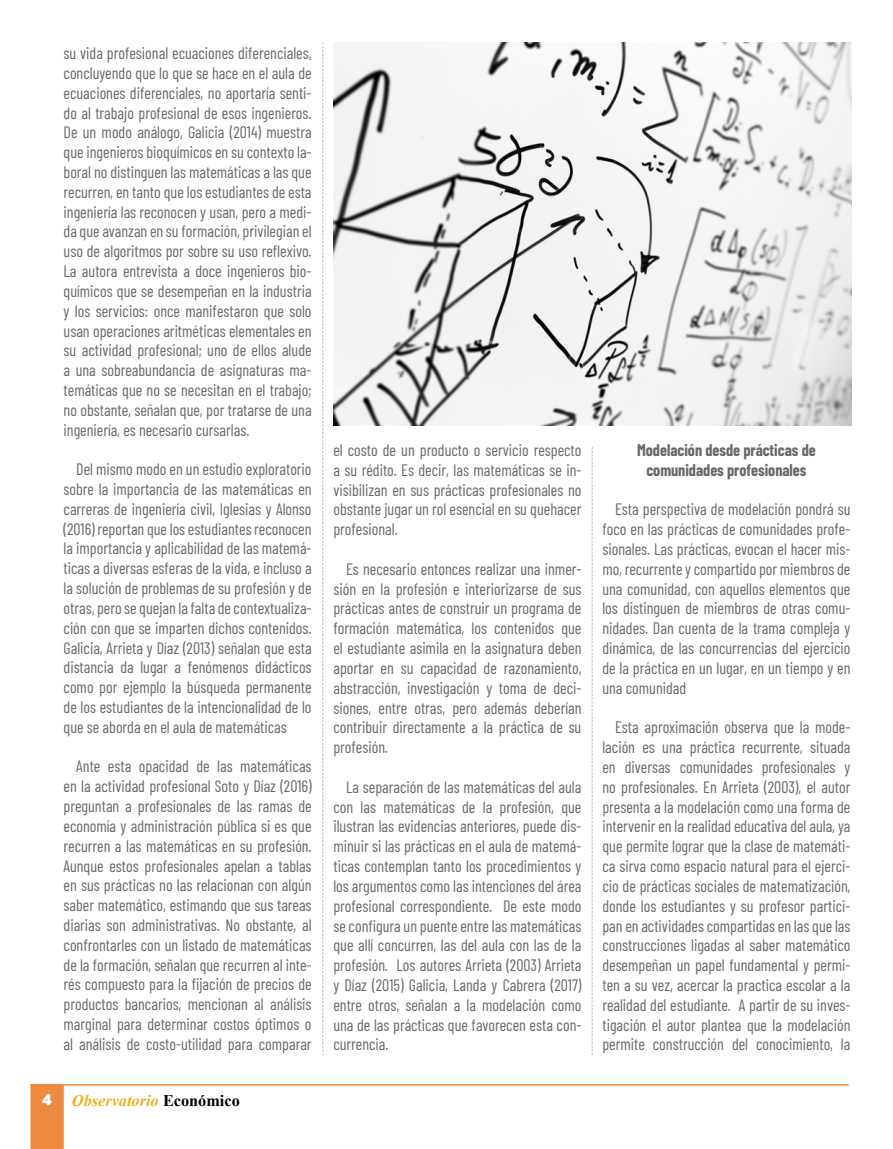
<style>
.page{position:relative;width:893px;height:1149px;background:#fff}
.page>*{position:absolute;margin:0;border:0;box-sizing:border-box;transform-origin:0 0}
.t1{font:16.5px/19.8px "Barlow Condensed";color:#686868;text-align:justify}
.t2{font:700 16.5px/19.8px "Barlow Condensed";color:#686868;text-align:center}
.t3{font:italic 700 16.2px "Times New Roman";color:#f0ad21}
.s1{font-family:"Isidora Sans";font-weight:900;font-style:normal;color:#fff}
.s2{font-style:normal;color:#000}
</style>
<div class="page">
<hr style="left:63px;top:1083px;width:786px;height:2px;background:#ed8a40">
<svg style="left:30px;top:1083px;width:34px;height:65px;background:#ed8d46"></svg>
<img style="left:333px;top:43px;width:518px;height:383px">
<svg style="left:322px;top:43px;width:1px;height:1011px"></svg>
<svg style="left:592px;top:447px;width:1px;height:607px"></svg>
<p class="t1" style="left:64px;top:42px;width:250px">su vida profesional ecuaciones diferenciales, concluyendo que lo que se hace en el aula de ecuaciones diferenciales, no aportaría senti&shy;do al trabajo profesional de esos ingenieros.<br>De un modo análogo, Galicia (2014) muestra que ingenieros bioquímicos en su contexto la&shy;boral no distinguen las matemáticas a las que recurren, en tanto que los estudiantes de esta ingeniería las reconocen y usan, pero a medi&shy;da que avanzan en su formación, privilegian el uso de algoritmos por sobre su uso reflexivo.<br>La autora entrevista a doce ingenieros bio&shy;químicos que se desempeñan en la industria y los servicios: once manifestaron que solo usan operaciones aritméticas elementales en su actividad profesional; uno de ellos alude a una sobreabundancia de asignaturas ma&shy;temáticas que no se necesitan en el trabajo; no obstante, señalan que, por tratarse de una ingeniería, es necesario cursarlas.</p>
<p class="t1" style="left:64px;top:458px;width:250px;text-indent:13px">Del mismo modo en un estudio exploratorio sobre la importancia de las matemáticas en carreras de ingeniería civil, Iglesias y Alonso (2016) reportan que los estudiantes reconocen la importancia y aplicabilidad de las matemá&shy;ticas a diversas esferas de la vida, e incluso a la solución de problemas de su profesión y de otras, pero se quejan la falta de contextualiza&shy;ción con que se imparten dichos contenidos.<br>Galicia, Arrieta y Díaz (2013) señalan que esta distancia da lugar a fenómenos didácticos como por ejemplo la búsqueda permanente de los estudiantes de la intencionalidad de lo que se aborda en el aula de matemáticas</p>
<p class="t1" style="left:64px;top:755px;width:250px;text-indent:13px">Ante esta opacidad de las matemáticas en la actividad profesional Soto y Díaz (2016) preguntan a profesionales de las ramas de economía y administración pública si es que recurren a las matemáticas en su profesión.<br>Aunque estos profesionales apelan a tablas en sus prácticas no las relacionan con algún saber matemático, estimando que sus tareas diarias son administrativas. No obstante, al confrontarles con un listado de matemáticas de la formación, señalan que recurren al inte&shy;rés compuesto para la fijación de precios de productos bancarios, mencionan al análisis marginal para determinar costos óptimos o al análisis de costo-utilidad para comparar</p>
<p class="t3" style="left:42px;top:1088px;width:199px"><span class="s1">4</span> Observatorio <span class="s2">Económico</span></p>
<p class="t1" style="left:333px;top:438px;width:250px">el costo de un producto o servicio respecto a su rédito. Es decir, las matemáticas se in&shy;visibilizan en sus prácticas profesionales no obstante jugar un rol esencial en su quehacer profesional.</p>
<p class="t1" style="left:333px;top:557px;width:250px;text-indent:13px">Es necesario entonces realizar una inmer&shy;sión en la profesión e interiorizarse de sus prácticas antes de construir un programa de formación matemática, los contenidos que el estudiante asimila en la asignatura deben aportar en su capacidad de razonamiento, abstracción, investigación y toma de deci&shy;siones, entre otras, pero además deberían contribuir directamente a la práctica de su profesión.</p>
<p class="t1" style="left:333px;top:775px;width:250px;text-indent:13px">La separación de las matemáticas del aula con las matemáticas de la profesión, que ilustran las evidencias anteriores, puede dis&shy;minuir si las prácticas en el aula de matemá&shy;ticas contemplan tanto los procedimientos y los argumentos como las intenciones del área profesional correspondiente. De este modo se configura un puente entre las matemáticas que allí concurren, las del aula con las de la profesión. Los autores Arrieta (2003) Arrieta y Díaz (2015) Galicia, Landa y Cabrera (2017) entre otros, señalan a la modelación como una de las prácticas que favorecen esta con&shy;currencia.</p>
<p class="t2" style="left:637px;top:439px;width:180px">Modelación desde prácticas de comunidades profesionales</p>
<p class="t1" style="left:602px;top:498px;width:250px;text-indent:13px">Esta perspectiva de modelación pondrá su foco en las prácticas de comunidades profe&shy;sionales. Las prácticas, evocan el hacer mis&shy;mo, recurrente y compartido por miembros de una comunidad, con aquellos elementos que los distinguen de miembros de otras comu&shy;nidades. Dan cuenta de la trama compleja y dinámica, de las concurrencias del ejercicio de la práctica en un lugar, en un tiempo y en una comunidad</p>
<p class="t1" style="left:602px;top:716px;width:250px;text-indent:13px">Esta aproximación observa que la mode&shy;lación es una práctica recurrente, situada en diversas comunidades profesionales y no profesionales. En Arrieta (2003), el autor presenta a la modelación como una forma de intervenir en la realidad educativa del aula, ya que permite lograr que la clase de matemáti&shy;ca sirva como espacio natural para el ejerci&shy;cio de prácticas sociales de matematización, donde los estudiantes y su profesor partici&shy;pan en actividades compartidas en las que las construcciones ligadas al saber matemático desempeñan un papel fundamental y permi&shy;ten a su vez, acercar la practica escolar a la realidad del estudiante. A partir de su inves&shy;tigación el autor plantea que la modelación permite construcción del conocimiento, la</p>
</div>
